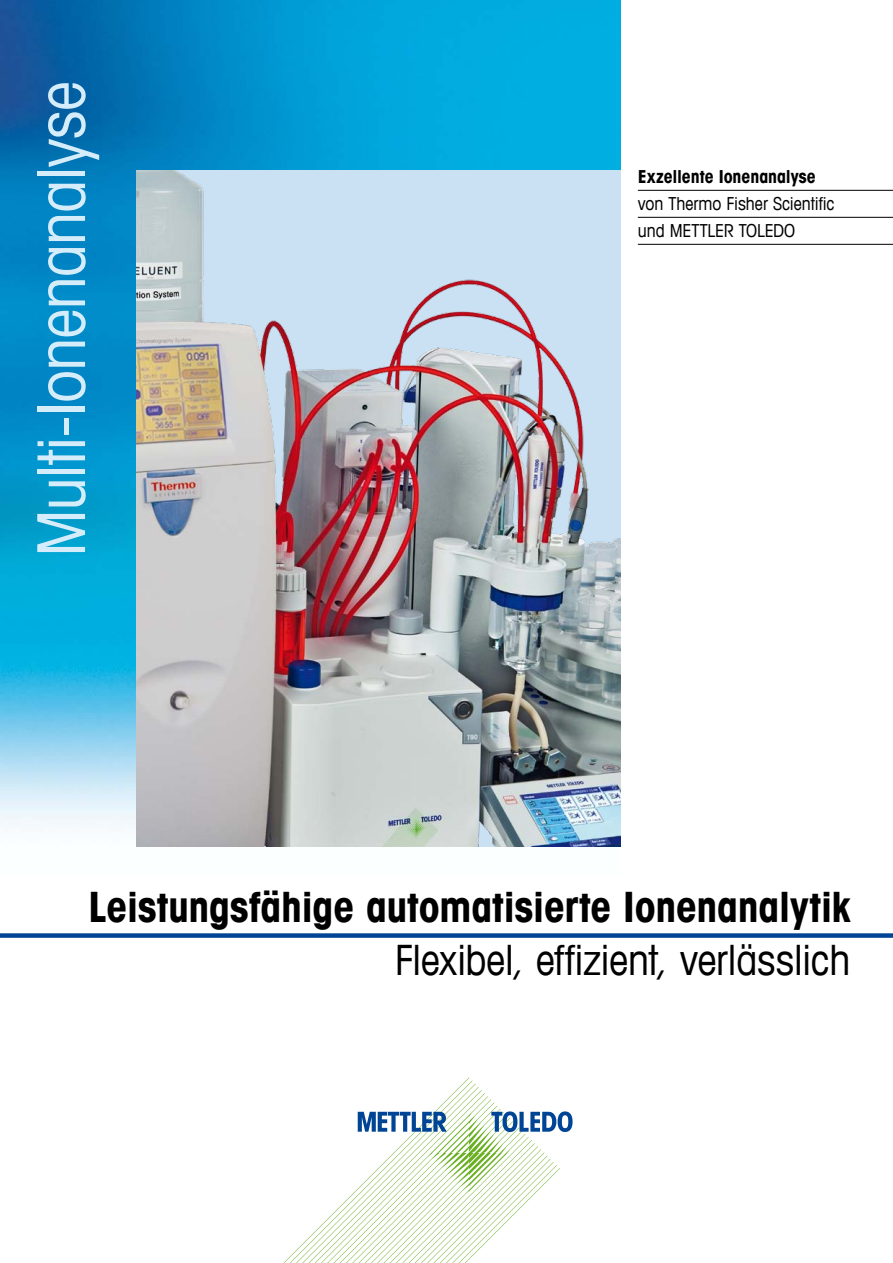
<style>
.page{position:relative;width:893px;height:1263px;background:#fff}
.page>*{position:absolute;margin:0;border:0;box-sizing:border-box;transform-origin:0 0}
.t1{font:condensed 66px "Avant Garde Com";letter-spacing:-.015em;color:#d5edfa}
.t2{font:700 condensed 42px "Avant Garde Com";letter-spacing:-.01em;color:#000}
.t3{font:condensed 42px "Avant Garde Com";letter-spacing:-.01em;color:#000}
.t4{font:condensed 18px/27px "Avant Garde Com";letter-spacing:-.005em;color:#000}
.t5{font:700 condensed 18px "Avant Garde Com";letter-spacing:-.005em;color:#000}
</style>
<div class="page">
<svg style="left:283px;top:1077px;width:290px;height:186px"></svg>
<div style="left:0;top:933px;width:893px;height:5px;background:#004595"></div>
<img style="left:0;top:0;width:621px;height:847px">
<img style="left:136px;top:170px;width:485px;height:676px">
<hr style="left:638px;top:190px;width:255px;height:1px;background:#000">
<hr style="left:638px;top:217px;width:255px;height:1px;background:#000">
<hr style="left:638px;top:244px;width:255px;height:1px;background:#000">
<h1 class="t1" style="left:21px;top:557px;width:477px;rotate:-90deg">Multi-Ionenanalyse</h1>
<p class="t5" style="left:638px;top:165px;width:180px">Exzellente Ionenanalyse</p>
<p class="t4" style="left:638px;top:190px;width:198px">von Thermo Fisher Scientific und METTLER TOLEDO</p>
<p class="t2" style="left:88px;top:880px;width:764px">Leistungsfähige automatisierte Ionenanalytik</p>
<p class="t3" style="left:395px;top:934px;width:457px">Flexibel, effizient, verlässlich</p>
</div>
